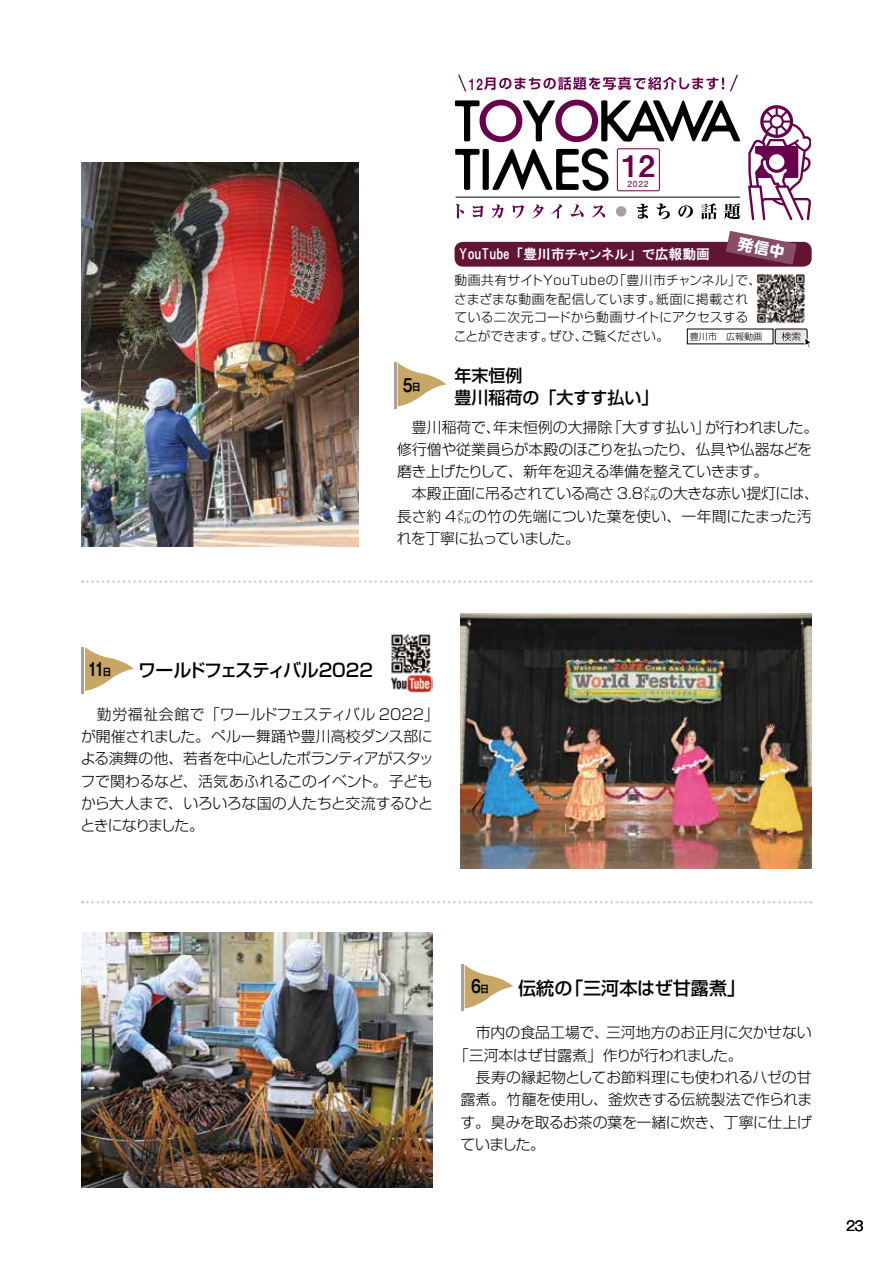
<style>
.page{position:relative;width:893px;height:1263px;background:#fff}
.page>*{position:absolute;margin:0;border:0;box-sizing:border-box;transform-origin:0 0}
.t1{font:29.7px "Midashi Go Pro MB31 90 msp RKSJ H";color:#69004d}
.t2{font:500 18px "Shin Go Pro";letter-spacing:-.04em;color:#000}
.t3{font:500 18px "Shin Go Pro";letter-spacing:-.005em;color:#000}
.t4{font:700 17.55px "Gothic MB101 Pro De";color:#000;scale:.75 1}
.t5{font:500 16.95px/22.4px "Shin Go Pro";color:#000}
.t6{font:15.3px "Midashi Go Pro MB31 90 msp RKSJ H";color:#69004d;scale:.76 1}
.t7{font:300 14.85px/22.4px "Shin Go Pro";letter-spacing:-.02em;color:#000}
.t8{font:300 14.85px "Shin Go Pro";color:#000}
.t9{font:300 14.85px "Shin Go Pro";letter-spacing:-.045em;color:#000}
.t10{font:13.8px "HGP Gothic E";color:#fff}
.t11{font:13.35px "Gothic MB101 Pro";color:#000}
.t12{font:300 12.75px "Shin Go Pro";letter-spacing:.02em;color:#000}
.t13{font:300 12.75px "Shin Go Pro";letter-spacing:.04em;color:#000}
.t14{font:300 12.75px "Shin Go Pro";letter-spacing:-.02em;color:#000}
.t15{font:700 10.65px "Gothic MB101 Pro De";color:#000;scale:.85 1}
.t16{font:300 9px "Shin Go Pro";color:#000}
.t17{font:8.25px "Futo Go B101 Pro Bold 90 msp RKSJ H";color:#621e4d}
.s1{font-size:17.55px}
</style>
<div class="page">
<div style="left:617px;top:148px;width:43px;height:43px;border:1px solid #69004d;border-radius:2px"></div>
<svg style="left:456px;top:204px;width:8px;height:15px"></svg>
<svg style="left:473px;top:205px;width:11px;height:12px"></svg>
<svg style="left:491px;top:204px;width:13px;height:14px"></svg>
<svg style="left:512px;top:205px;width:12px;height:13px"></svg>
<svg style="left:532px;top:204px;width:12px;height:14px"></svg>
<svg style="left:551px;top:204px;width:11px;height:15px"></svg>
<svg style="left:571px;top:204px;width:13px;height:13px"></svg>
<svg style="left:591px;top:205px;width:14px;height:13px"></svg>
<div style="left:616px;top:206px;width:10px;height:11px;background:#aba09a;border-radius:50%"></div>
<svg style="left:636px;top:204px;width:12px;height:15px"></svg>
<svg style="left:656px;top:203px;width:14px;height:16px"></svg>
<svg style="left:678px;top:205px;width:15px;height:13px"></svg>
<svg style="left:701px;top:203px;width:16px;height:16px"></svg>
<svg style="left:724px;top:203px;width:16px;height:16px"></svg>
<hr style="left:455px;top:197px;width:285px;height:1px;background:#000">
<svg style="left:455px;top:149px;width:25px;height:41px"></svg>
<div style="left:483px;top:149px;width:6px;height:41px;background:#000;border-radius:2px"></div>
<svg style="left:455px;top:100px;width:285px;height:42px"></svg>
<svg style="left:492px;top:148px;width:116px;height:43px"></svg>
<svg style="left:748px;top:105px;width:63px;height:115px"></svg>
<svg style="left:458px;top:74px;width:280px;height:18px"></svg>
<div style="left:775px;top:329px;width:32px;height:15px;background:#e9e5e3;border-radius:2px"></div>
<div style="left:775px;top:329px;width:32px;height:15px;border:1px solid #000;border-radius:2px"></div>
<svg style="left:782px;top:332px;width:28px;height:17px"></svg>
<img style="left:756px;top:274px;width:49px;height:49px">
<div style="left:455px;top:242px;width:357px;height:25px;background:#621433;border-radius:9px"></div>
<svg style="left:82px;top:901px;width:729px;height:2px"></svg>
<svg style="left:82px;top:580px;width:729px;height:3px"></svg>
<img style="left:81px;top:932px;width:351px;height:255px">
<hr style="left:394px;top:362px;width:2px;height:47px;background:#aba09a">
<svg style="left:398px;top:363px;width:48px;height:43px"></svg>
<hr style="left:81px;top:647px;width:3px;height:47px;background:#aba09a">
<svg style="left:85px;top:647px;width:49px;height:44px"></svg>
<hr style="left:461px;top:964px;width:2px;height:47px;background:#aba09a">
<svg style="left:465px;top:965px;width:48px;height:43px"></svg>
<img style="left:81px;top:162px;width:277px;height:384px">
<img style="left:461px;top:613px;width:351px;height:255px">
<img style="left:391px;top:634px;width:42px;height:59px">
<svg style="left:726px;top:231px;width:71px;height:34px"></svg>
<p class="t6" style="left:469px;top:72px;width:20px">12</p>
<h1 class="t1" style="left:622px;top:142px;width:35px">12</h1>
<p class="t17" style="left:627px;top:177px;width:22px">2022</p>
<p class="t10" style="left:459px;top:247px;width:52px">YouTube</p>
<p class="t10" style="left:517px;top:247px;width:120px">「豊川市チャンネル」</p>
<p class="t10" style="left:642px;top:247px;width:70px">で広報動画</p>
<p class="t12" style="left:613px;top:270px;width:149px">「豊川市チャンネルで」、</p>
<p class="t13" style="left:455px;top:270px;width:166px">動画共有サイトYouTubeの</p>
<p class="t15" style="left:403px;top:378px;width:23px">日<span class="s1">5</span></p>
<p class="t12" style="left:454px;top:288px;width:208px">さまざまな動画を配信しています。</p>
<p class="t12" style="left:454px;top:307px;width:296px">ている二次元コードから動画サイトにアクセスする</p>
<p class="t12" style="left:581px;top:326px;width:90px">ご覧ください。</p>
<p class="t12" style="left:656px;top:288px;width:93px">紙面に掲載され</p>
<p class="t12" style="left:549px;top:326px;width:40px">ぜひ、</p>
<p class="t14" style="left:454px;top:326px;width:102px">ことができます。</p>
<p class="t16" style="left:690px;top:329px;width:74px">豊川市　広報動画</p>
<p class="t5" style="left:454px;top:362px;width:206px">年末恒例<br>豊川稲荷の「大すす払い「</p>
<p class="t7" style="left:607px;top:414px;width:105px">「大すす払い」</p>
<p class="t9" style="left:705px;top:415px;width:115px">が行われました。</p>
<p class="t8" style="left:493px;top:415px;width:121px">年末恒例の大掃除</p>
<p class="t7" style="left:397px;top:414px;width:424px">　豊川稲荷で、<br>修行僧や従業員らが本殿のほこりを払ったり、仏具や仏器などを磨き上げたりして、新年を迎える準備を整えていきます。<br>　本殿正面に吊るされている高さ 3.8㍍の大きな赤い提灯には、長さ約 4㍍の竹の先端についた葉を使い、一年間にたまった汚れを丁寧に払っていました。</p>
<p class="t4" style="left:88px;top:655px;width:24px">11</p>
<p class="t15" style="left:102px;top:663px;width:12px">日</p>
<p class="t2" style="left:138px;top:655px;width:236px">ワールドフェスティバル2022</p>
<p class="t7" style="left:80px;top:701px;width:360px">　勤労福祉会館で「ワールドフェスティバル 2022「が開催されました。ペルー舞踊や豊川高校ダンス部による演舞の他、若者を中心としたボランティアがスタッフで関わるなど、活気あふれるこのイベント。子どもから大人まで、いろいろな国の人たちと交流するひとときになりました。</p>
<p class="t15" style="left:471px;top:980px;width:23px">日<span class="s1">6</span></p>
<p class="t3" style="left:565px;top:974px;width:182px">「三河本はぜ甘露煮「</p>
<p class="t3" style="left:518px;top:974px;width:56px">伝統の</p>
<p class="t8" style="left:461px;top:1021px;width:150px">　市内の食品工場で、</p>
<p class="t7" style="left:454px;top:1042px;width:290px">「三河本はぜ甘露煮」作りが行われました。</p>
<p class="t7" style="left:461px;top:1064px;width:352px">　長寿の縁起物としてお節料理にも使われるハゼの甘</p>
<p class="t7" style="left:461px;top:1087px;width:353px">露煮。竹籠を使用し、釜炊きする伝統製法で作られま</p>
<p class="t7" style="left:461px;top:1109px;width:353px">す。臭みを取るお茶の葉を一緒に炊き、丁寧に仕上げ</p>
<p class="t7" style="left:461px;top:1131px;width:86px">ていました。</p>
<p class="t7" style="left:606px;top:1020px;width:207px">三河地方のお正月に欠かせない</p>
<p class="t11" style="left:846px;top:1215px;width:19px">23</p>
</div>
